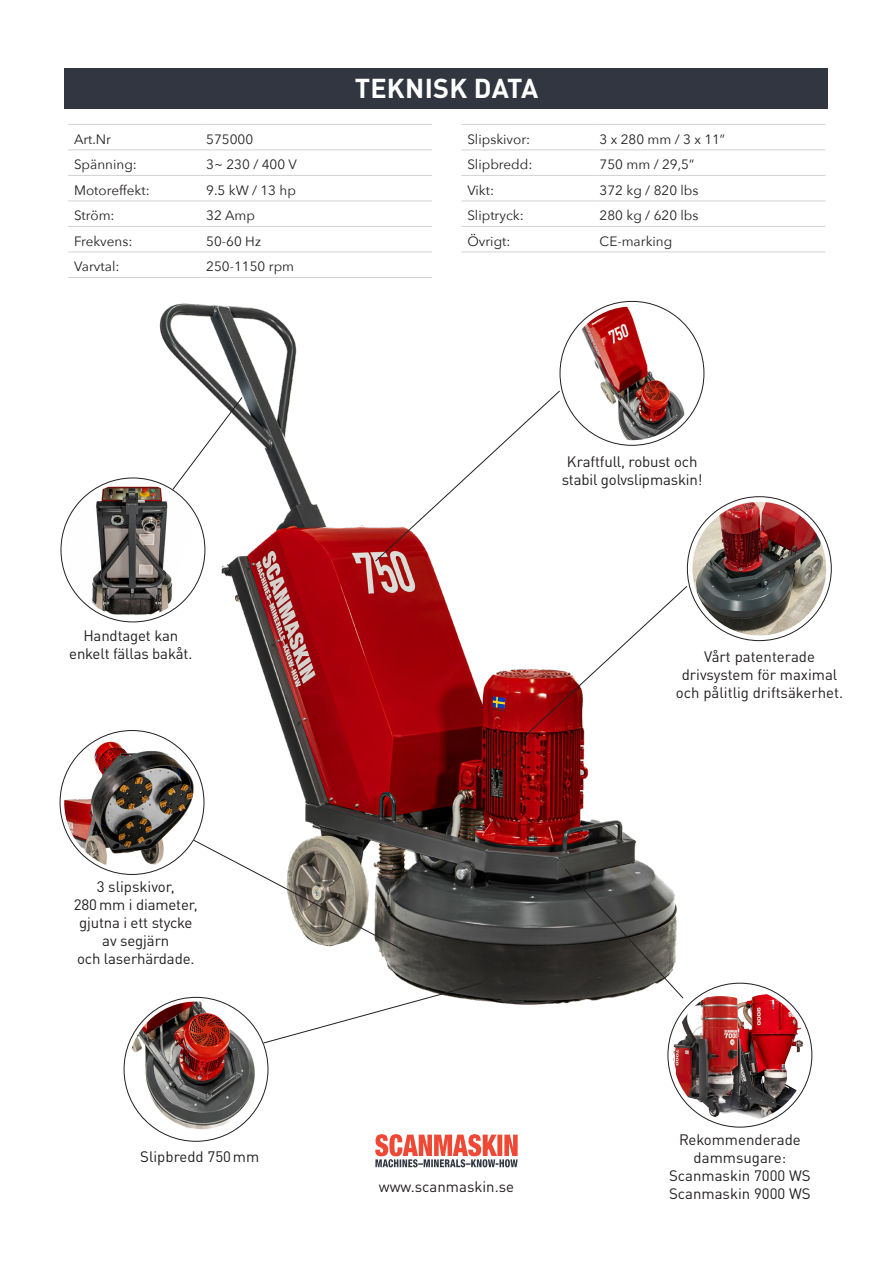
<style>
.page{position:relative;width:893px;height:1263px;background:#fff}
.page>*{position:absolute;margin:0;border:0;box-sizing:border-box;transform-origin:0 0}
.t1{font:700 27px "DIN Pro";letter-spacing:.01em;color:#fff}
.t2{font:15px/18px "DIN Pro";letter-spacing:-.005em;color:#231f20;text-align:center}
.t3{font:13.5px "Avenir Next";color:#231f20}
</style>
<div class="page">
<div style="left:65px;top:68px;width:763px;height:40px;background:#323640"></div>
<hr style="left:68px;top:124px;width:132px;height:1px;background:#d1d2d4">
<hr style="left:200px;top:124px;width:232px;height:1px;background:#d1d2d4">
<hr style="left:68px;top:150px;width:132px;height:1px;background:#d1d2d4">
<hr style="left:200px;top:150px;width:232px;height:1px;background:#d1d2d4">
<hr style="left:68px;top:175px;width:132px;height:1px;background:#d1d2d4">
<hr style="left:200px;top:175px;width:232px;height:1px;background:#d1d2d4">
<hr style="left:68px;top:201px;width:132px;height:1px;background:#d1d2d4">
<hr style="left:200px;top:201px;width:232px;height:1px;background:#d1d2d4">
<hr style="left:68px;top:226px;width:132px;height:1px;background:#d1d2d4">
<hr style="left:200px;top:226px;width:232px;height:1px;background:#d1d2d4">
<hr style="left:68px;top:252px;width:132px;height:1px;background:#d1d2d4">
<hr style="left:200px;top:252px;width:232px;height:1px;background:#d1d2d4">
<hr style="left:68px;top:277px;width:132px;height:1px;background:#d1d2d4">
<hr style="left:200px;top:277px;width:232px;height:1px;background:#d1d2d4">
<hr style="left:461px;top:124px;width:133px;height:1px;background:#d1d2d4">
<hr style="left:594px;top:124px;width:231px;height:1px;background:#d1d2d4">
<hr style="left:461px;top:150px;width:133px;height:1px;background:#d1d2d4">
<hr style="left:594px;top:150px;width:231px;height:1px;background:#d1d2d4">
<hr style="left:461px;top:175px;width:133px;height:1px;background:#d1d2d4">
<hr style="left:594px;top:175px;width:231px;height:1px;background:#d1d2d4">
<hr style="left:461px;top:252px;width:133px;height:1px;background:#d1d2d4">
<hr style="left:461px;top:201px;width:133px;height:1px;background:#d1d2d4">
<hr style="left:594px;top:201px;width:231px;height:1px;background:#d1d2d4">
<hr style="left:461px;top:226px;width:133px;height:1px;background:#d1d2d4">
<hr style="left:594px;top:226px;width:231px;height:1px;background:#d1d2d4">
<hr style="left:594px;top:252px;width:231px;height:1px;background:#d1d2d4">
<svg style="left:375px;top:1134px;width:143px;height:33px"></svg>
<img style="left:116px;top:300px;width:659px;height:801px">
<img style="left:64px;top:735px;width:136px;height:135px;border-radius:68px">
<svg style="left:193px;top:839px;width:213px;height:113px"></svg>
<img style="left:565px;top:306px;width:134px;height:134px;border-radius:67px">
<svg style="left:374px;top:390px;width:187px;height:172px"></svg>
<svg style="left:564px;top:868px;width:120px;height:131px;background:#5f5e5c"></svg>
<img style="left:65px;top:482px;width:136px;height:136px;border-radius:68px">
<svg style="left:172px;top:396px;width:71px;height:94px"></svg>
<img style="left:692px;top:502px;width:134px;height:133px;border-radius:67px">
<svg style="left:502px;top:585px;width:186px;height:172px"></svg>
<img style="left:128px;top:1001px;width:136px;height:136px;border-radius:68px">
<svg style="left:263px;top:982px;width:219px;height:62px"></svg>
<img style="left:714px;top:995px;width:83px;height:124px">
<img style="left:673px;top:996px;width:78px;height:121px">
<p class="t3" style="left:74px;top:128px;width:39px">Art.Nr</p>
<p class="t3" style="left:206px;top:128px;width:48px">575000</p>
<p class="t3" style="left:74px;top:153px;width:64px">Spänning:</p>
<p class="t3" style="left:206px;top:153px;width:92px">3~ 230 / 400 V</p>
<p class="t3" style="left:74px;top:179px;width:77px">Motoreffekt:</p>
<p class="t3" style="left:206px;top:179px;width:91px">9.5 kW / 13 hp</p>
<p class="t3" style="left:74px;top:204px;width:42px">Ström:</p>
<p class="t3" style="left:206px;top:204px;width:50px">32 Amp</p>
<p class="t3" style="left:74px;top:230px;width:60px">Frekvens:</p>
<p class="t3" style="left:206px;top:230px;width:56px">50-60 Hz</p>
<p class="t3" style="left:74px;top:255px;width:47px">Varvtal:</p>
<p class="t3" style="left:206px;top:255px;width:89px">250-1150 rpm</p>
<p class="t1" style="left:355px;top:66px;width:185px">TEKNISK DATA</p>
<p class="t3" style="left:467px;top:128px;width:64px">Slipskivor:</p>
<p class="t3" style="left:600px;top:128px;width:127px">3 x 280 mm / 3 x 11”</p>
<p class="t3" style="left:467px;top:153px;width:67px">Slipbredd:</p>
<p class="t3" style="left:600px;top:153px;width:96px">750 mm / 29,5”</p>
<p class="t3" style="left:467px;top:179px;width:28px">Vikt:</p>
<p class="t3" style="left:600px;top:179px;width:100px">372 kg / 820 lbs</p>
<p class="t3" style="left:467px;top:204px;width:58px">Sliptryck:</p>
<p class="t3" style="left:600px;top:204px;width:100px">280 kg / 620 lbs</p>
<p class="t3" style="left:467px;top:230px;width:45px">Övrigt:</p>
<p class="t3" style="left:600px;top:230px;width:74px">CE-marking</p>
<p class="t2" style="left:69px;top:625px;width:125px">Handtaget kan enkelt fällas bakåt.</p>
<p class="t2" style="left:74px;top:876px;width:125px">3 slipskivor,<br>280 mm i diameter, gjutna i ett stycke av segjärn<br>och laserhärdade.</p>
<p class="t2" style="left:140px;top:1146px;width:120px">Slipbredd 750mm</p>
<p class="t2" style="left:562px;top:451px;width:142px">Kraftfull, robust och stabil golvslipmaskin!</p>
<p class="t2" style="left:676px;top:646px;width:169px">Vårt patenterade drivsystem för maximal och pålitlig driftsäkerhet.</p>
<p class="t2" style="left:379px;top:1176px;width:137px">www.scanmaskin.se</p>
<p class="t2" style="left:669px;top:1129px;width:143px">Rekommenderade dammsugare:<br>Scanmaskin 7000 WS<br>Scanmaskin 9000 WS</p>
</div>
